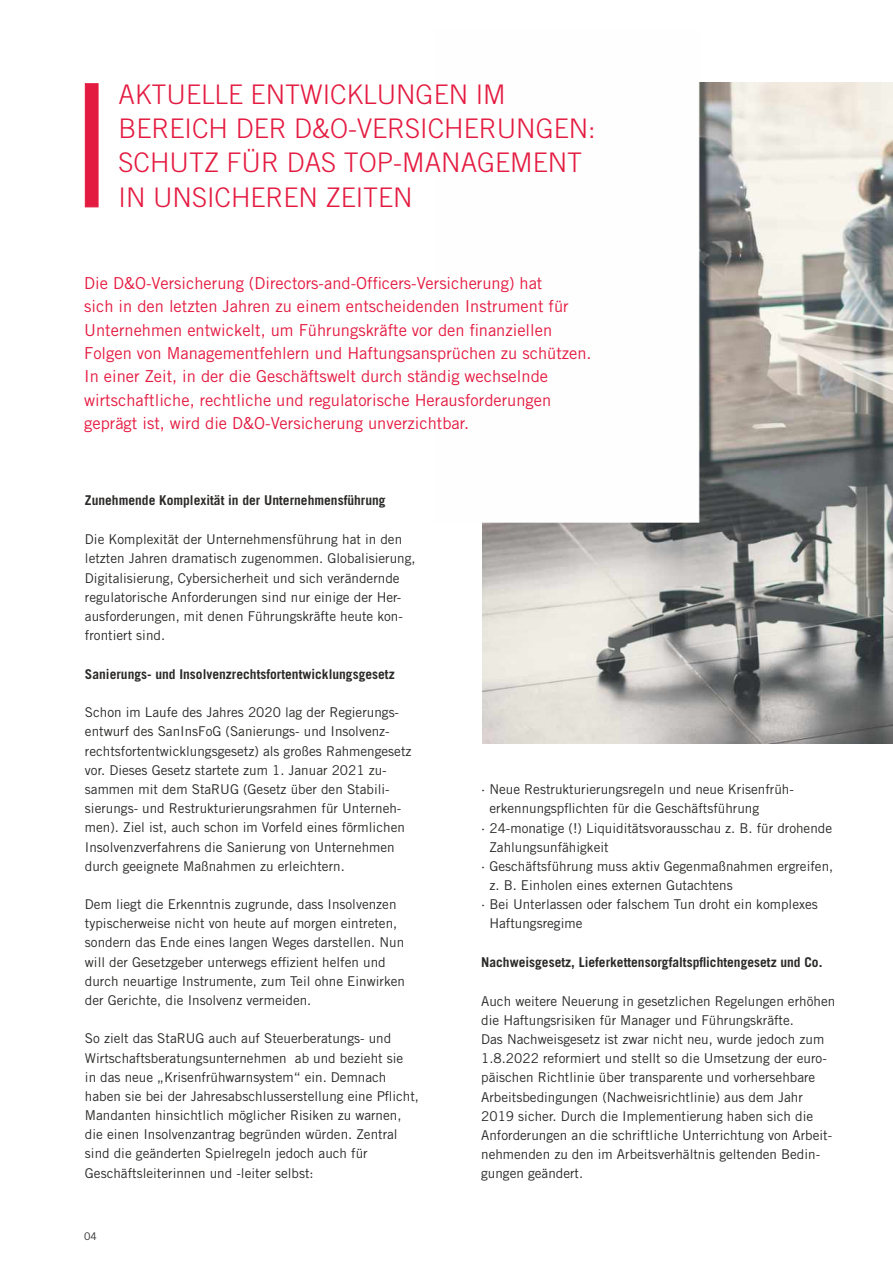
<style>
.page{position:relative;width:893px;height:1263px;background:#fff}
.page>*{position:absolute;margin:0;border:0;box-sizing:border-box;transform-origin:0 0}
.t1{font:300 27px/34.5px "Trade Gothic LT";color:#e41b41}
.t2{font:16.5px/23.4px "Trade Gothic LT";color:#e41b41}
.t3{font:13.5px/19.2px "Trade Gothic LT";color:#2b2a29}
.t4{font:700 13.5px "Trade Gothic LT";color:#2b2a29}
.t5{font:10.5px "Trade Gothic LT";color:#2b2a29}
</style>
<div class="page">
<img style="left:482px;top:82px;width:411px;height:662px">
<svg style="left:482px;top:82px;width:218px;height:441px"></svg>
<svg style="left:84px;top:83px;width:15px;height:125px;background:#e62f51"></svg>
<h1 class="t1" style="left:119px;top:79px;width:479px">AKTUELLE ENTWICKLUNGEN IM<br>BEREICH DER D&amp;O-VERSICHERUNGEN:<br>SCHUTZ FÜR DAS TOP-MANAGEMENT<br>IN UNSICHEREN ZEITEN</h1>
<p class="t2" style="left:84px;top:273px;width:509px">Die D&amp;O-Versicherung (Directors-and-Officers-Versicherung) hat<br>sich in den letzten Jahren zu einem entscheidenden Instrument für Unternehmen entwickelt, um Führungskräfte vor den finanziellen Folgen von Managementfehlern und Haftungsansprüchen zu schützen.<br>In einer Zeit, in der die Geschäftswelt durch ständig wechselnde wirtschaftliche, rechtliche und regulatorische Herausforderungen geprägt ist, wird die D&amp;O-Versicherung unverzichtbar.</p>
<p class="t4" style="left:85px;top:496px;width:302px">Zunehmende Komplexität in der Unternehmensführung</p>
<p class="t3" style="left:85px;top:531px;width:332px">Die Komplexität der Unternehmensführung hat in den letzten Jahren dramatisch zugenommen. Globalisierung, Digitalisierung, Cybersicherheit und sich verändernde regulatorische Anforderungen sind nur einige der Her&shy;ausforderungen, mit denen Führungskräfte heute kon&shy;frontiert sind.</p>
<p class="t4" style="left:85px;top:669px;width:311px">Sanierungs- und Insolvenzrechtsfortentwicklungsgesetz</p>
<p class="t3" style="left:85px;top:704px;width:328px">Schon im Laufe des Jahres 2020 lag der Regierungs&shy;entwurf des SanInsFoG (Sanierungs- und Insolvenz&shy;rechtsfortentwicklungsgesetz) als großes Rahmengesetz vor. Dieses Gesetz startete zum 1. Januar 2021 zu&shy;sammen mit dem StaRUG (Gesetz über den Stabili&shy;sierungs- und Restrukturierungsrahmen für Unterneh&shy;men). Ziel ist, auch schon im Vorfeld eines förmlichen Insolvenzverfahrens die Sanierung von Unternehmen durch geeignete Maßnahmen zu erleichtern.</p>
<p class="t3" style="left:85px;top:896px;width:322px">Dem liegt die Erkenntnis zugrunde, dass Insolvenzen typischerweise nicht von heute auf morgen eintreten, sondern das Ende eines langen Weges darstellen. Nun will der Gesetzgeber unterwegs effizient helfen und durch neuartige Instrumente, zum Teil ohne Einwirken der Gerichte, die Insolvenz vermeiden.</p>
<p class="t3" style="left:85px;top:1030px;width:336px">So zielt das StaRUG auch auf Steuerberatungs- und Wirtschaftsberatungsunternehmen ab und bezieht sie<br>in das neue „Krisenfrühwarnsystem“ ein. Demnach haben sie bei der Jahresabschlusserstellung eine Pflicht, Mandanten hinsichtlich möglicher Risiken zu warnen, die einen Insolvenzantrag begründen würden. Zentral sind die geänderten Spielregeln jedoch auch für Geschäftsleiterinnen und -leiter selbst:</p>
<p class="t5" style="left:84px;top:1232px;width:14px">04</p>
<p class="t3" style="left:481px;top:781px;width:314px">· Neue Restrukturierungsregeln und neue Krisenfrüh-</p>
<p class="t3" style="left:489px;top:800px;width:271px">erkennungspflichten für die Geschäftsführung</p>
<p class="t3" style="left:481px;top:819px;width:352px">· 24-monatige (!) Liquiditätsvorausschau z. B. für drohende</p>
<p class="t3" style="left:489px;top:838px;width:121px">Zahlungsunfähigkeit</p>
<p class="t3" style="left:481px;top:858px;width:354px">· Geschäftsführung muss aktiv Gegenmaßnahmen ergreifen,</p>
<p class="t3" style="left:489px;top:877px;width:245px">z. B. Einholen eines externen Gutachtens</p>
<p class="t3" style="left:481px;top:896px;width:338px">· Bei Unterlassen oder falschem Tun droht ein komplexes</p>
<p class="t3" style="left:489px;top:915px;width:94px">Haftungsregime</p>
<p class="t4" style="left:481px;top:957px;width:343px">Nachweisgesetz, Lieferkettensorgfaltspflichtengesetz und Co.</p>
<p class="t3" style="left:481px;top:992px;width:356px">Auch weitere Neuerung in gesetzlichen Regelungen erhöhen die Haftungsrisiken für Manager und Führungskräfte.<br>Das Nachweisgesetz ist zwar nicht neu, wurde jedoch zum 1.8.2022 reformiert und stellt so die Umsetzung der euro&shy;päischen Richtlinie über transparente und vorhersehbare Arbeitsbedingungen (Nachweisrichtlinie) aus dem Jahr 2019 sicher. Durch die Implementierung haben sich die Anforderungen an die schriftliche Unterrichtung von Arbeit&shy;nehmenden zu den im Arbeitsverhältnis geltenden Bedin&shy;gungen geändert.</p>
</div>
